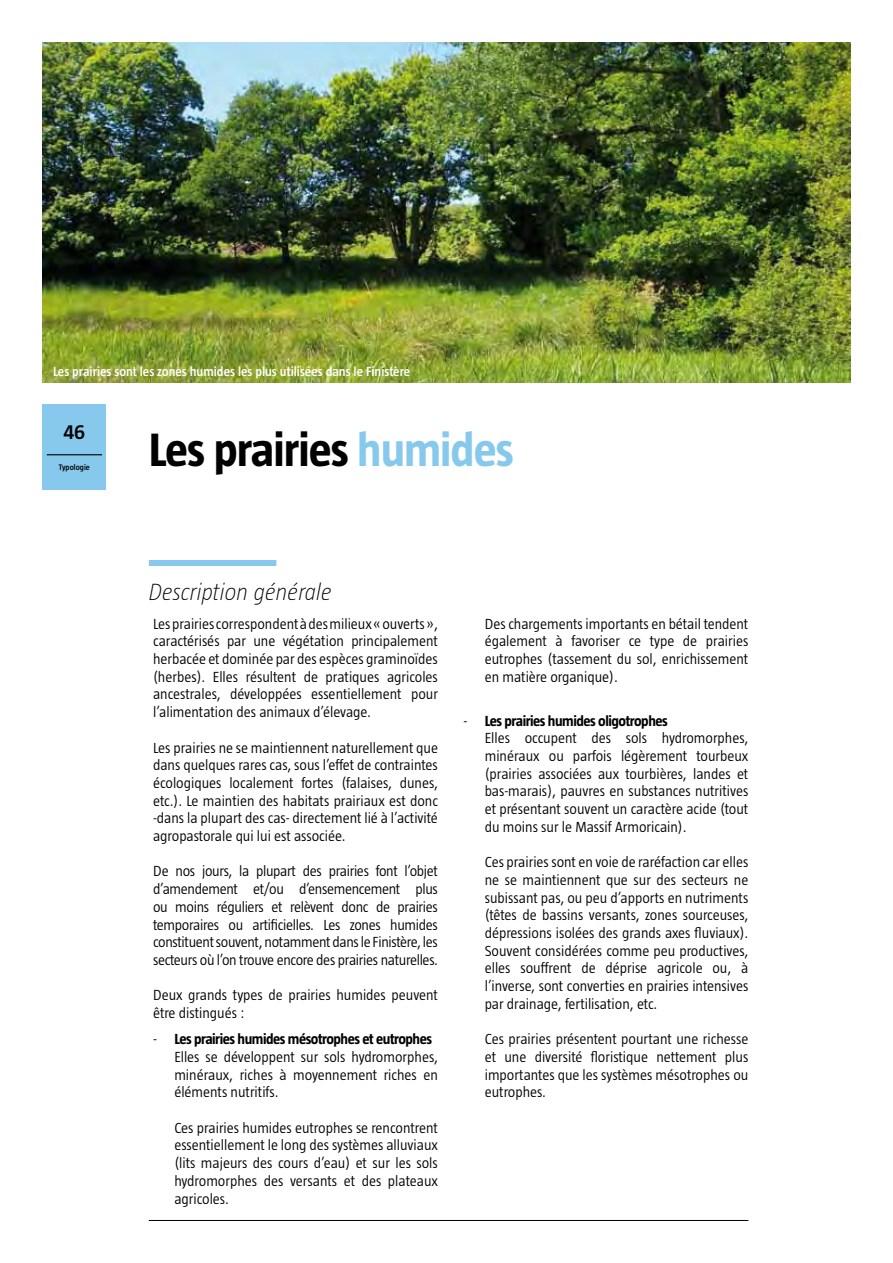
<style>
.page{position:relative;width:893px;height:1263px;background:#fff}
.page>*{position:absolute;margin:0;border:0;box-sizing:border-box;transform-origin:0 0}
.t1{font:700 48px "Taz";letter-spacing:-.02em;color:#000}
.t2{font:italic 200 24px "Taz";color:#000}
.t3{font:600 21px "Taz";color:#000}
.t4{font:300 15px/17.7px "Taz";color:#000;text-align:justify}
.t5{font:600 13.5px "Taz";color:#fff}
.t6{font:600 8.25px "Taz";color:#000}
.s1{color:#86c9ec}
.s2{font-weight:700}
</style>
<div class="page">
<hr style="left:149px;top:1220px;width:599px;height:1px;background:#000">
<img style="left:43px;top:43px;width:807px;height:340px">
<div style="left:149px;top:560px;width:127px;height:6px;background:#86c9ec"></div>
<div style="left:43px;top:404px;width:63px;height:85px;background:#86c9ec"></div>
<hr style="left:47px;top:454px;width:55px;height:1px;background:#000">
<p class="t5" style="left:53px;top:364px;width:358px">Les prairies sont les zones humides les plus utilisées dans le Finistère</p>
<h3 class="t3" style="left:63px;top:420px;width:23px">46</h3>
<p class="t6" style="left:59px;top:463px;width:32px">Typologie</p>
<h1 class="t1" style="left:149px;top:422px;width:367px">Les prairies <span class="s1">humides</span></h1>
<h2 class="t2" style="left:149px;top:578px;width:185px">Description générale</h2>
<p class="t4" style="left:153px;top:614px;width:286px">Les prairies correspondent à des milieux « ouverts », caractérisés par une végétation principalement herbacée et dominée par des espèces graminoïdes (herbes). Elles résultent de pratiques agricoles ancestrales, développées essentiellement pour l’alimentation des animaux d’élevage.</p>
<p class="t4" style="left:153px;top:738px;width:286px">Les prairies ne se maintiennent naturellement que dans quelques rares cas, sous l’effet de contraintes écologiques localement fortes (falaises, dunes, etc.). Le maintien des habitats prairiaux est donc -dans la plupart des cas- directement lié à l’activité agropastorale qui lui est associée.</p>
<p class="t4" style="left:153px;top:862px;width:286px">De nos jours, la plupart des prairies font l’objet d’amendement et/ou d’ensemencement plus ou moins réguliers et relèvent donc de prairies temporaires ou artificielles. Les zones humides constituent souvent, notamment dans le Finistère, les secteurs où l’on trouve encore des prairies naturelles.</p>
<p class="t4" style="left:153px;top:986px;width:286px">Deux grands types de prairies humides peuvent être distingués :</p>
<p class="t4" style="left:174px;top:1030px;width:265px;text-align:left;text-indent:-21px">- <span class="s2">Les prairies humides mésotrophes et eutrophes </span>Elles se développent sur sols hydromorphes, minéraux, riches à moyennement riches en éléments nutritifs.</p>
<p class="t4" style="left:174px;top:1119px;width:265px">Ces prairies humides eutrophes se rencontrent essentiellement le long des systèmes alluviaux (lits majeurs des cours d’eau) et sur les sols hydromorphes des versants et des plateaux agricoles.</p>
<p class="t4" style="left:485px;top:614px;width:265px">Des chargements importants en bétail tendent également à favoriser ce type de prairies eutrophes (tassement du sol, enrichissement en matière organique).</p>
<p class="t4" style="left:485px;top:711px;width:265px;text-align:left;text-indent:-21px">- <span class="s2">Les prairies humides oligotrophes<br></span>Elles occupent des sols hydromorphes, minéraux ou parfois légèrement tourbeux (prairies associées aux tourbières, landes et bas-marais), pauvres en substances nutritives et présentant souvent un caractère acide (tout du moins sur le Massif Armoricain).</p>
<p class="t4" style="left:485px;top:853px;width:265px">Ces prairies sont en voie de raréfaction car elles ne se maintiennent que sur des secteurs ne subissant pas, ou peu d’apports en nutriments (têtes de bassins versants, zones sourceuses, dépressions isolées des grands axes fluviaux).<br>Souvent considérées comme peu productives, elles souffrent de déprise agricole ou, à l’inverse, sont converties en prairies intensives par drainage, fertilisation, etc.</p>
<p class="t4" style="left:485px;top:1030px;width:265px">Ces prairies présentent pourtant une richesse et une diversité floristique nettement plus importantes que les systèmes mésotrophes ou eutrophes.</p>
</div>
